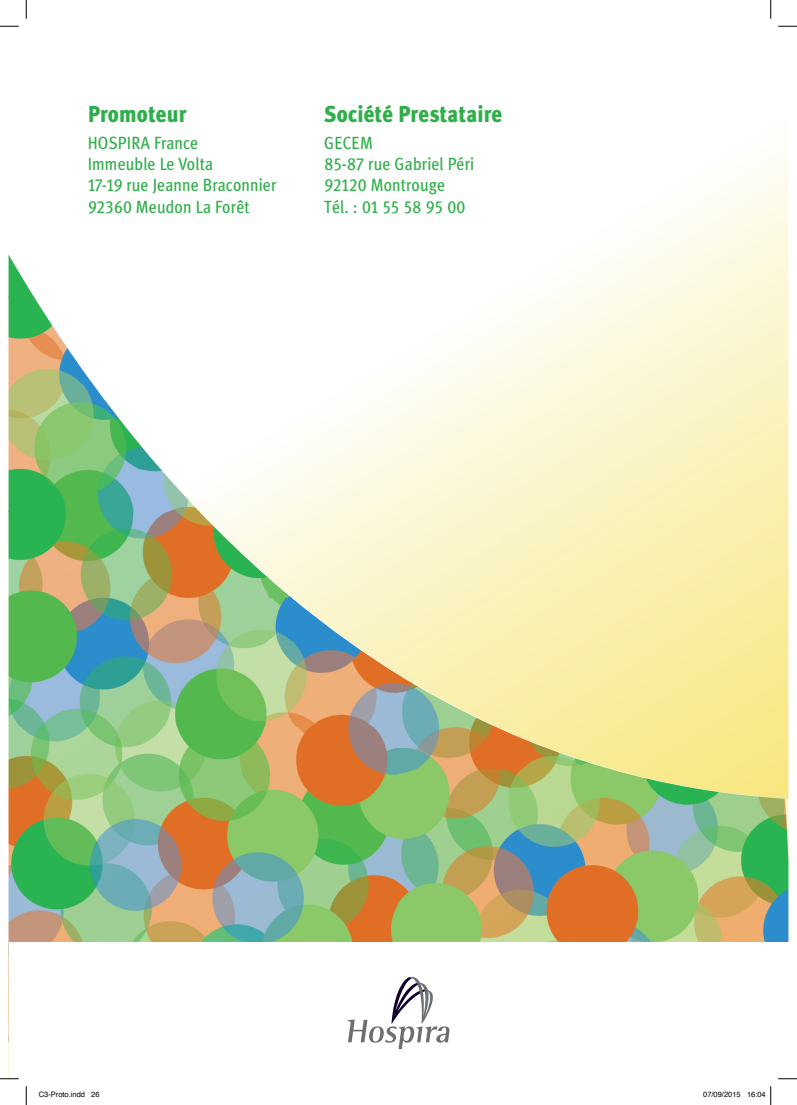
<style>
.page{position:relative;width:797px;height:1105px;background:#fff}
.page>*{position:absolute;margin:0;border:0;box-sizing:border-box;transform-origin:0 0}
.t1{font:900 condensed 23px "Metro Meta";color:#2faf4a}
.t2{font:condensed 17.75px/21.2px "Metro Meta";color:#2faf4a}
.t3{font:7.5px "Helvetica";color:#000}
</style>
<div class="page">
<div style="left:529px;top:730px;width:102px;height:39px;background:#f8ec99"></div>
<img style="left:9px;top:726px;width:389px;height:216px">
<img style="left:398px;top:769px;width:390px;height:173px">
<img style="left:398px;top:683px;width:131px;height:87px">
<img style="left:528px;top:741px;width:84px;height:29px">
<img style="left:9px;top:511px;width:260px;height:215px">
<img style="left:268px;top:640px;width:131px;height:86px">
<img style="left:398px;top:674px;width:15px;height:10px">
<img style="left:268px;top:597px;width:79px;height:44px">
<img style="left:268px;top:577px;width:24px;height:21px">
<img style="left:9px;top:383px;width:129px;height:129px">
<img style="left:138px;top:469px;width:62px;height:43px">
<img style="left:138px;top:442px;width:23px;height:27px">
<img style="left:9px;top:298px;width:83px;height:85px">
<img style="left:9px;top:255px;width:26px;height:43px">
<svg style="left:347px;top:976px;width:103px;height:73px"></svg>
<svg style="left:0;top:25px;width:19px;height:2px"></svg>
<svg style="left:778px;top:25px;width:19px;height:2px"></svg>
<svg style="left:0;top:1078px;width:19px;height:1px"></svg>
<svg style="left:778px;top:1078px;width:19px;height:1px"></svg>
<svg style="left:25px;top:0;width:2px;height:19px"></svg>
<svg style="left:25px;top:1086px;width:2px;height:19px"></svg>
<svg style="left:770px;top:0;width:1px;height:19px"></svg>
<svg style="left:770px;top:1086px;width:1px;height:19px"></svg>
<p class="t1" style="left:88px;top:101px;width:100px">Promoteur</p>
<p class="t2" style="left:88px;top:132px;width:190px">HOSPIRA France<br>Immeuble Le Volta<br>17-19 rue Jeanne Braconnier<br>92360 Meudon La Forêt</p>
<p class="t1" style="left:324px;top:101px;width:180px">Société Prestataire</p>
<p class="t2" style="left:324px;top:132px;width:152px">GECEM<br>85-87 rue Gabriel Péri<br>92120 Montrouge<br>Tél. : 01 55 58 95 00</p>
<p class="t3" style="left:39px;top:1089px;width:62px">C3-Proto.indd 26</p>
<p class="t3" style="left:703px;top:1089px;width:64px">07/09/2015 16:04</p>
</div>
